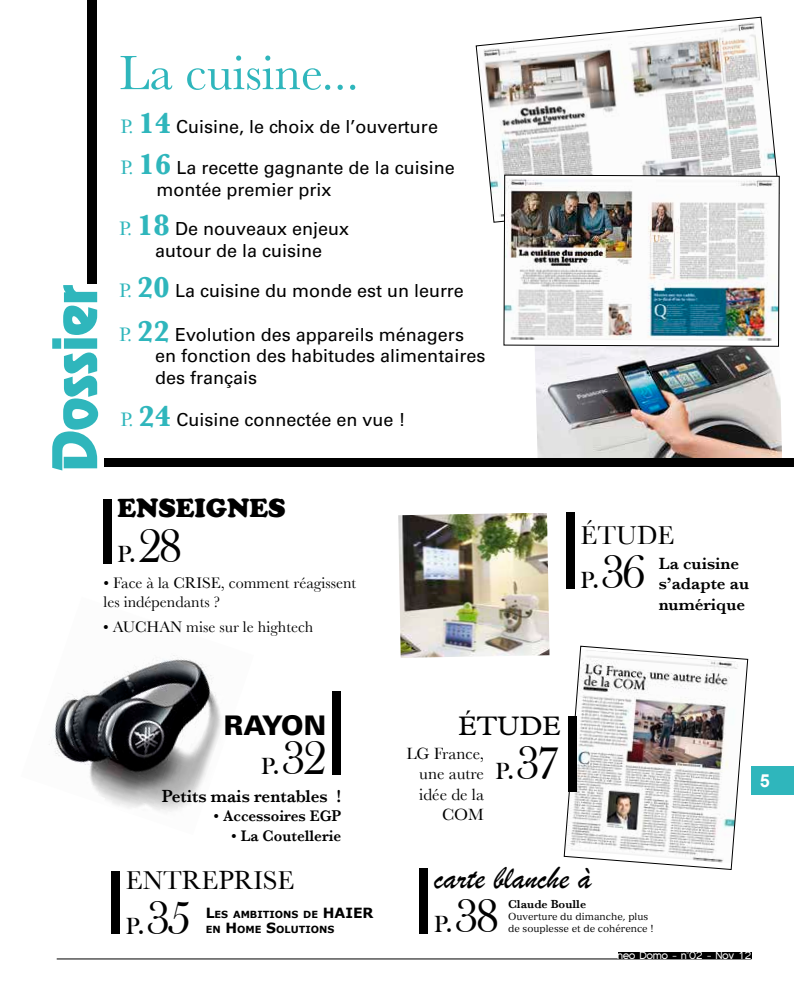
<style>
.page{position:relative;width:794px;height:993px;background:#fff}
.page>*{position:absolute;margin:0;border:0;box-sizing:border-box;transform-origin:0 0}
.t1{font:55px "Revue Std";letter-spacing:-.01em;color:#2fb6bc}
.t2{font:50px "Baskerville";color:#2fb6bc}
.t3{font:48px "Bask Old Face";letter-spacing:-.05em;color:#000}
.t4{font:33px "Brush Script";color:#000}
.t5{font:27px "Baskerville";color:#000}
.t6{font:900 27px "Cooper";color:#000}
.t7{font:900 27px "Univers LT Std";letter-spacing:-.04em;color:#000}
.t8{font:27px "Plantin Std";color:#000}
.t9{font:18px "Univers LT Std";color:#000}
.t10{font:600 18px "Baskerville";color:#000;scale:.95 1}
.t11{font:700 18px "Arial";color:#fff}
.t12{font:600 17px/20.4px "Baskerville";color:#000}
.t13{font:17px/20.4px "Baskerville";color:#000;text-align:right}
.t14{font:16px "Baskerville";color:#000}
.t15{font:600 16px "Baskerville";color:#000;scale:.95 1}
.t16{font:600 12px "Baskerville";color:#000}
.t17{font:10.4px "Florencesans";letter-spacing:-.04em;color:#fff}
.t18{font:10px/12px "Versailles LT Std";color:#000}
.t19{font:700 9.8px "Verdana";color:#000}
.s1{font-family:"Baskerville";font-size:20px;color:#2fb6bc}
.s2{font-family:"Baskerville";font-weight:700;font-size:30px;color:#2fb6bc}
.s3{font-size:24px}
.s4{font-size:30px}
.s5{font-weight:400}
.s6{font-size:14px}
</style>
<div class="page">
<div style="left:751px;top:765px;width:43px;height:29px;background:#2fb6bc"></div>
<hr style="left:57px;top:958px;width:694px;height:1px;background:#000">
<div style="left:618px;top:951px;width:133px;height:7px;background:#000"></div>
<img style="left:535px;top:347px;width:247px;height:111px">
<div style="left:104px;top:458px;width:690px;height:9px;background:#000"></div>
<img style="left:49px;top:655px;width:172px;height:157px">
<svg style="left:475px;top:17px;width:303px;height:206px"></svg>
<div style="left:87px;top:0;width:10px;height:283px;background:#000"></div>
<div style="left:103px;top:499px;width:8px;height:64px;background:#000"></div>
<div style="left:566px;top:512px;width:8px;height:77px;background:#000"></div>
<div style="left:333px;top:691px;width:8px;height:83px;background:#000"></div>
<div style="left:420px;top:867px;width:8px;height:66px;background:#000"></div>
<img style="left:503px;top:174px;width:277px;height:173px">
<svg style="left:563px;top:645px;width:185px;height:224px"></svg>
<div style="left:568px;top:715px;width:8px;height:76px;background:#000"></div>
<div style="left:111px;top:871px;width:9px;height:62px;background:#000"></div>
<img style="left:398px;top:513px;width:151px;height:144px">
<p class="t2" style="left:119px;top:43px;width:241px">La cuisine...</p>
<p class="t1" style="left:38px;top:472px;width:190px;rotate:-90deg">Dossier</p>
<p class="t9" style="left:120px;top:116px;width:319px"><span class="s1">P.</span> <span class="s2">14</span> Cuisine, le choix de l’ouverture</p>
<p class="t9" style="left:120px;top:157px;width:336px"><span class="s1">P.</span> <span class="s2">16</span> La recette gagnante de la cuisine</p>
<p class="t9" style="left:156px;top:178px;width:177px">montée premier prix</p>
<p class="t9" style="left:119px;top:218px;width:231px"><span class="s1">P.</span> <span class="s2">18</span> De nouveaux enjeux</p>
<p class="t9" style="left:155px;top:240px;width:169px">autour de la cuisine</p>
<p class="t9" style="left:119px;top:280px;width:346px"><span class="s1">P.</span> <span class="s2">20</span> La cuisine du monde est un leurre</p>
<p class="t9" style="left:119px;top:323px;width:346px"><span class="s1">P.</span> <span class="s2">22</span> Evolution des appareils ménagers</p>
<p class="t9" style="left:155px;top:345px;width:332px">en fonction des habitudes alimentaires</p>
<p class="t9" style="left:155px;top:367px;width:104px">des français</p>
<p class="t9" style="left:120px;top:409px;width:286px"><span class="s1">P.</span> <span class="s2">24</span> Cuisine connectée en vue !</p>
<p class="t6" style="left:117px;top:492px;width:170px">ENSEIGNES</p>
<p class="t3" style="left:117px;top:519px;width:67px"><span class="s3">P</span><span class="s4">.</span>28</p>
<p class="t14" style="left:104px;top:573px;width:254px">• Face à la CRISE, comment réagissent</p>
<p class="t14" style="left:104px;top:592px;width:118px">les indépendants ?</p>
<p class="t14" style="left:103px;top:617px;width:212px">• AUCHAN mise sur le hightech</p>
<p class="t5" style="left:580px;top:518px;width:95px">ÉTUDE</p>
<p class="t3" style="left:580px;top:545px;width:67px"><span class="s3">P</span><span class="s4">.</span>36</p>
<p class="t12" style="left:659px;top:553px;width:92px">La cuisine s’adapte au numérique</p>
<p class="t7" style="left:224px;top:708px;width:104px">RAYON</p>
<p class="t3" style="left:261px;top:731px;width:67px"><span class="s3">P</span><span class="s4">.</span>32</p>
<p class="t10" style="left:162px;top:785px;width:190px">Petits mais rentables !</p>
<p class="t15" style="left:213px;top:806px;width:136px"><span class="s5">•</span> Accessoires EGP</p>
<p class="t15" style="left:231px;top:825px;width:117px"><span class="s5">•</span> La Coutellerie</p>
<p class="t8" style="left:458px;top:709px;width:104px">ÉTUDE</p>
<p class="t13" style="left:406px;top:742px;width:79px">LG France, une autre idée de la<br>COM</p>
<p class="t3" style="left:495px;top:736px;width:67px"><span class="s3">P</span><span class="s4">.</span>37</p>
<p class="t11" style="left:760px;top:768px;width:12px">5</p>
<p class="t5" style="left:126px;top:864px;width:170px">ENTREPRISE</p>
<p class="t19" style="left:206px;top:907px;width:169px"><span class="s6">L</span>ES AMBITIONS DE <span class="s6">HAIER</span></p>
<p class="t19" style="left:206px;top:922px;width:129px">EN <span class="s6">H</span> OME <span class="s6">S</span>OLUTIONS</p>
<p class="t3" style="left:126px;top:891px;width:67px"><span class="s3">P</span><span class="s4">.</span>35</p>
<p class="t4" style="left:434px;top:855px;width:159px">carte blanche à</p>
<p class="t3" style="left:434px;top:889px;width:67px"><span class="s3">P</span><span class="s4">.</span>38</p>
<p class="t16" style="left:508px;top:896px;width:80px">Claude Boulle</p>
<p class="t18" style="left:508px;top:910px;width:147px">Ouverture du dimanche, plus de souplesse et de cohérence !</p>
<p class="t17" style="left:617px;top:949px;width:136px">neo Domo - n°02 - Nov 12</p>
</div>
